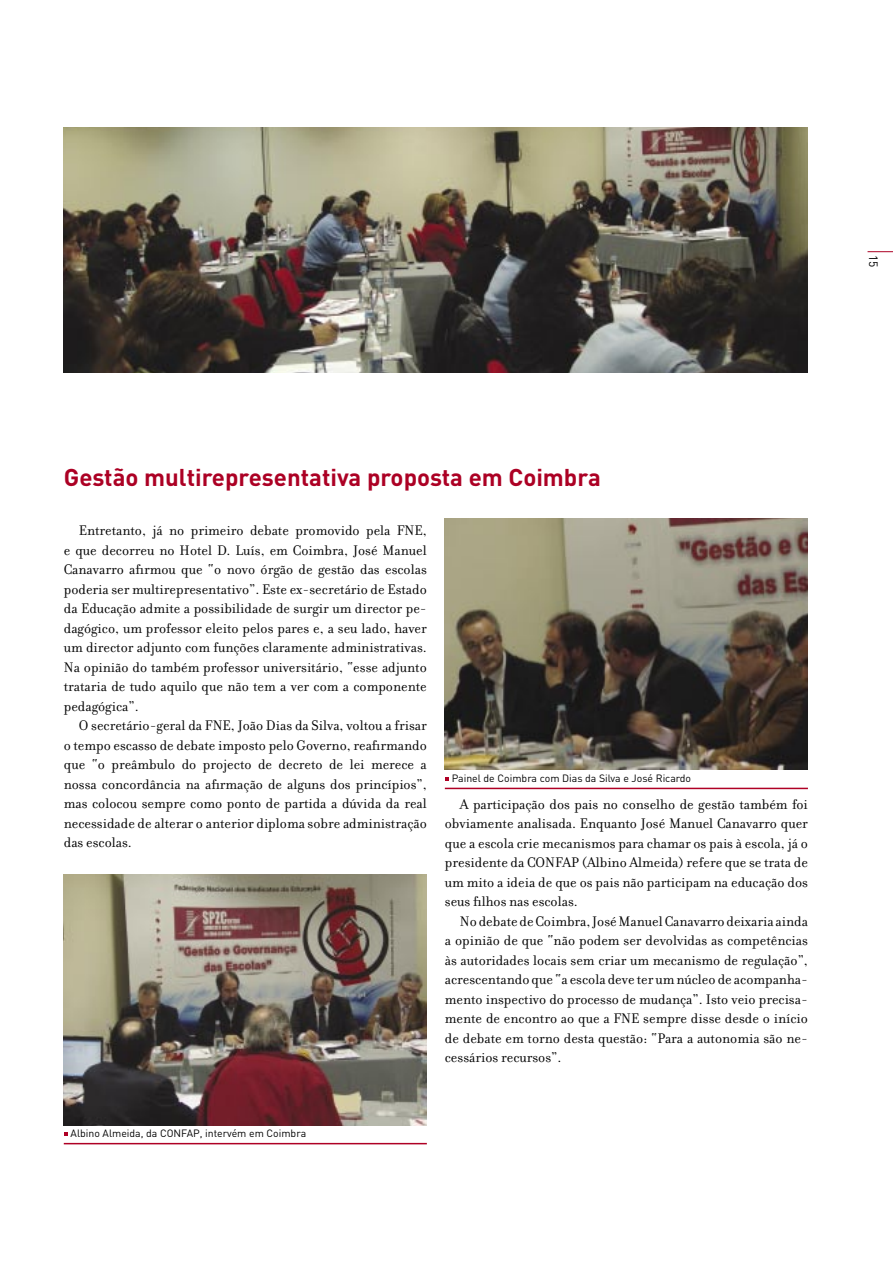
<style>
.page{position:relative;width:893px;height:1263px;background:#fff}
.page>*{position:absolute;margin:0;border:0;box-sizing:border-box;transform-origin:0 0}
.t1{font:700 24px "DIN";color:#ac0024}
.t2{font:15px/19.5px "Filosofia";color:#000;text-align:justify}
.t3{font:12px "DIN";color:#000}
.t4{font:10.5px "DIN";color:#000}
</style>
<div class="page">
<svg style="left:867px;top:251px;width:26px;height:1px"></svg>
<img style="left:64px;top:874px;width:363px;height:251px">
<svg style="left:64px;top:1132px;width:4px;height:3px"></svg>
<hr style="left:64px;top:1143px;width:363px;height:1px;background:#af0025">
<img style="left:64px;top:128px;width:744px;height:245px">
<img style="left:445px;top:519px;width:363px;height:251px">
<svg style="left:445px;top:777px;width:4px;height:3px"></svg>
<hr style="left:445px;top:788px;width:363px;height:1px;background:#af0025">
<p class="t3" style="left:881px;top:255px;width:14px;rotate:90deg">15</p>
<h1 class="t1" style="left:64px;top:461px;width:539px">Gestão multirepresentativa proposta em Coimbra</h1>
<p class="t2" style="left:64px;top:521px;width:365px;text-indent:15px">Entretanto, já no primeiro debate promovido pela FNE, e que decorreu no Hotel D. Luís, em Coimbra, José Manuel Canavarro afirmou que “o novo órgão de gestão das escolas poderia ser multirepresentativo”. Este ex-secretário de Estado da Educação admite a possibilidade de surgir um director pe&shy;dagógico, um professor eleito pelos pares e, a seu lado, haver um director adjunto com funções claramente administrativas.<br>Na opinião do também professor universitário, “esse adjunto trataria de tudo aquilo que não tem a ver com a componente pedagógica”.</p>
<p class="t2" style="left:64px;top:716px;width:365px;text-indent:15px">O secretário-geral da FNE, João Dias da Silva, voltou a frisar o tempo escasso de debate imposto pelo Governo, reafirmando que “o preâmbulo do projecto de decreto de lei merece a nossa concordância na afirmação de alguns dos princípios”, mas colocou sempre como ponto de partida a dúvida da real necessidade de alterar o anterior diploma sobre administração das escolas.</p>
<p class="t4" style="left:452px;top:771px;width:241px">Painel de Coimbra com Dias da Silva e José Ricardo</p>
<p class="t2" style="left:445px;top:794px;width:365px;text-indent:15px">A participação dos pais no conselho de gestão também foi obviamente analisada. Enquanto José Manuel Canavarro quer que a escola crie mecanismos para chamar os pais à escola, já o presidente da CONFAP (Albino Almeida) refere que se trata de um mito a ideia de que os pais não participam na educação dos seus filhos nas escolas.</p>
<p class="t2" style="left:445px;top:911px;width:365px;text-indent:15px">No debate de Coimbra, José Manuel Canavarro deixaria ainda a opinião de que “não podem ser devolvidas as competências às autoridades locais sem criar um mecanismo de regulação”, acrescentando que “a escola deve ter um núcleo de acompanha&shy;mento inspectivo do processo de mudança”. Isto veio precisa&shy;mente de encontro ao que a FNE sempre disse desde o início de debate em torno desta questão: “Para a autonomia são ne&shy;cessários recursos”.</p>
<p class="t4" style="left:71px;top:1127px;width:237px">Albino Almeida, da CONFAP, intervém em Coimbra</p>
</div>
